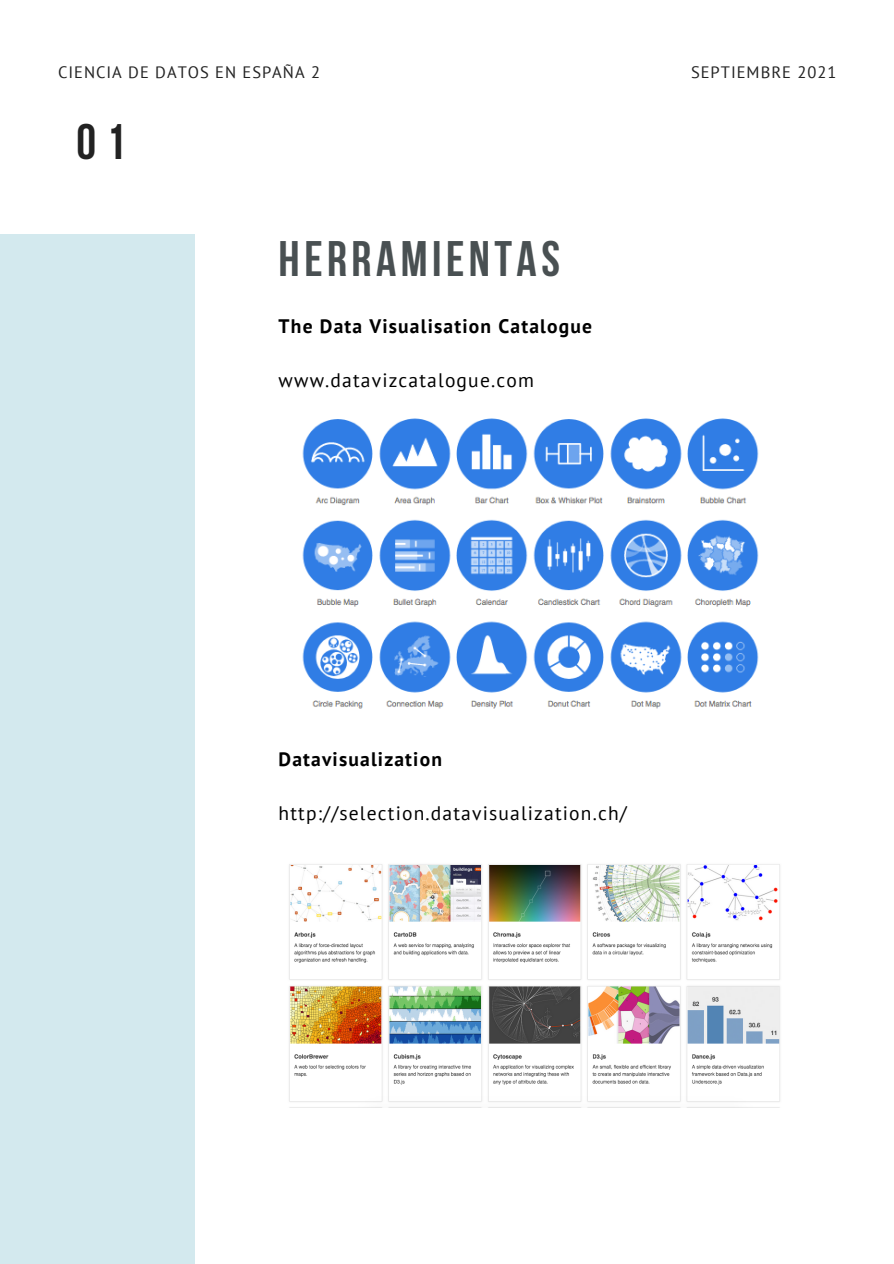
<style>
.page{position:relative;width:894px;height:1264px;background:#fff}
.page>*{position:absolute;margin:0;border:0;box-sizing:border-box;transform-origin:0 0}
.t1{font:700 49.65px "Bebas Neue";letter-spacing:.09em;color:#495052}
.t2{font:700 49.65px "Bebas Neue";color:#222}
.t3{font:19.5px "PT Sans";letter-spacing:.06em;color:#000}
.t4{font:700 19.5px "PT Sans";letter-spacing:.06em;color:#000}
.t5{font:16.5px "PT Sans";letter-spacing:.06em;color:#222}
</style>
<div class="page">
<img style="left:302px;top:418px;width:457px;height:291px">
<img style="left:289px;top:864px;width:491px;height:238px">
<div style="left:0;top:234px;width:195px;height:1029px;background:#d3e9ee"></div>
<p class="t5" style="left:58px;top:61px;width:263px">CIENCIA DE DATOS EN ESPAÑA 2</p>
<p class="t5" style="left:690px;top:61px;width:147px">SEPTIEMBRE 2021</p>
<h1 class="t2" style="left:77px;top:122px;width:51px">01</h1>
<h1 class="t1" style="left:278px;top:238px;width:283px">HERRAMIENTAS</h1>
<p class="t4" style="left:278px;top:313px;width:315px">The Data Visualisation Catalogue</p>
<p class="t3" style="left:278px;top:367px;width:257px">www.datavizcatalogue.com</p>
<p class="t4" style="left:278px;top:745px;width:165px">Datavisualization</p>
<p class="t3" style="left:278px;top:799px;width:349px">http://selection.datavisualization.ch/</p>
</div>
